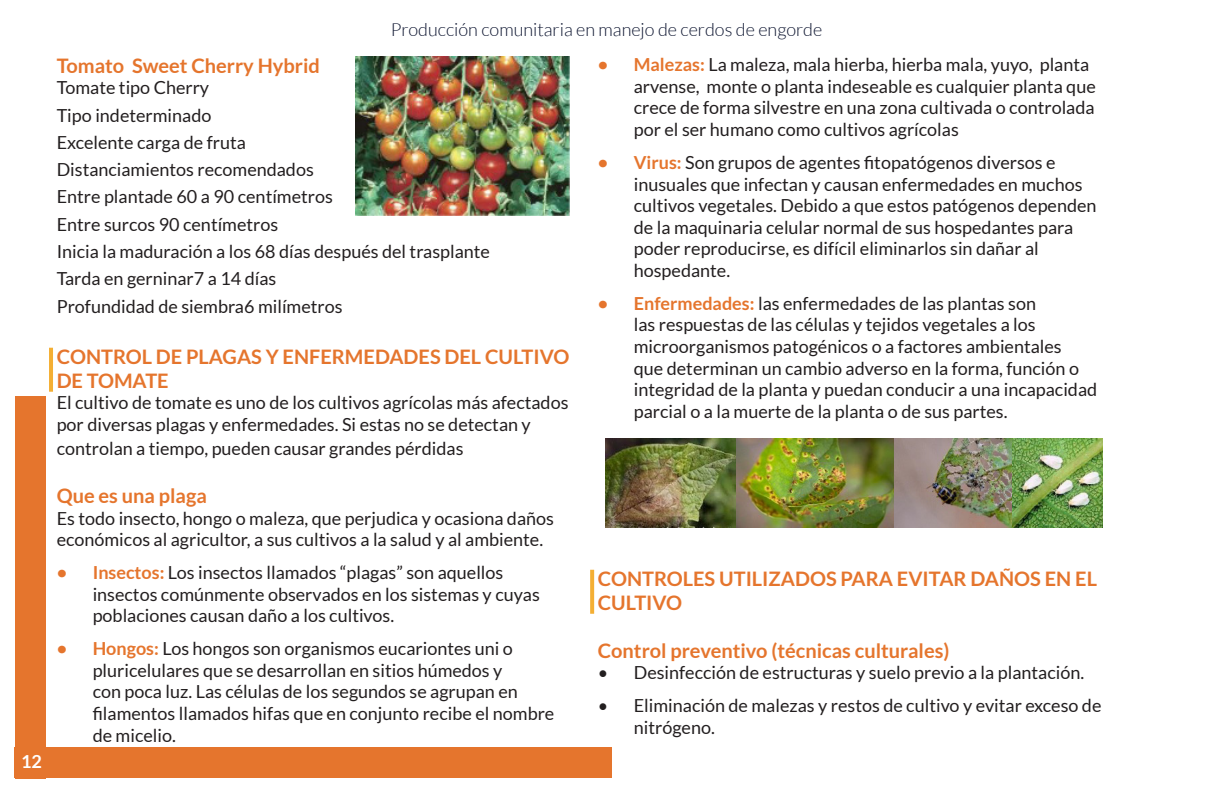
<style>
.page{position:relative;width:1224px;height:792px;background:#fff}
.page>*{position:absolute;margin:0;border:0;box-sizing:border-box;transform-origin:0 0}
.Titulo_1{font:700 20px/24px "Lato";color:#e5752d}
.Titulo_2{font:700 20px "Lato";color:#e5752d}
.Parrafo{font:18px/21.6px "Lato";color:#231f20}
.t1{font:300 18px "Lato";color:#0c142f}
.t2{font:700 18px "Lato";color:#fff}
.s1{font-weight:700;color:#e5752d}
</style>
<div class="page">
<div style="left:15px;top:396px;width:30px;height:382px;background:#e5752d"></div>
<div style="left:15px;top:748px;width:597px;height:30px;background:#e5752d"></div>
<hr style="left:49px;top:348px;width:4px;height:44px;background:#f4af34">
<svg style="left:590px;top:570px;width:4px;height:44px"></svg>
<img style="left:355px;top:57px;width:214px;height:158px">
<img style="left:606px;top:438px;width:497px;height:89px">
<p class="t2" style="left:21px;top:751px;width:22px">12</p>
<p class="t1" style="left:391px;top:20px;width:433px">Producción comunitaria en manejo de cerdos de engorde</p>
<p class="Titulo_2" style="left:57px;top:54px;width:265px">Tomato Sweet Cherry Hybrid</p>
<p class="Parrafo" style="left:57px;top:77px;width:154px">Tomate tipo Cherry</p>
<p class="Parrafo" style="left:57px;top:104px;width:156px">Tipo indeterminado</p>
<p class="Parrafo" style="left:57px;top:131px;width:191px">Excelente carga de fruta</p>
<p class="Parrafo" style="left:57px;top:159px;width:259px">Distanciamientos recomendados</p>
<p class="Parrafo" style="left:57px;top:186px;width:278px">Entre plantade 60 a 90 centímetros</p>
<p class="Parrafo" style="left:57px;top:213px;width:223px">Entre surcos 90 centímetros</p>
<p class="Parrafo" style="left:57px;top:241px;width:435px">Inicia la maduración a los 68 días después del trasplante</p>
<p class="Parrafo" style="left:57px;top:268px;width:221px">Tarda en gerninar7 a 14 días</p>
<p class="Parrafo" style="left:57px;top:295px;width:287px">Profundidad de siembra6 milímetros</p>
<p class="Titulo_1" style="left:57px;top:344px;width:514px">CONTROL DE PLAGAS Y ENFERMEDADES DEL CULTIVO<br>DE TOMATE</p>
<p class="Parrafo" style="left:57px;top:392px;width:513px">El cultivo de tomate es uno de los cultivos agrícolas más afectados por diversas plagas y enfermedades. Si estas no se detectan y</p>
<p class="Parrafo" style="left:57px;top:438px;width:408px">controlan a tiempo, pueden causar grandes pérdidas</p>
<p class="Titulo_2" style="left:57px;top:484px;width:152px">Que es una plaga</p>
<p class="Parrafo" style="left:57px;top:507px;width:499px">Es todo insecto, hongo o maleza, que perjudica y ocasiona daños económicos al agricultor, a sus cultivos a la salud y al ambiente.</p>
<p class="Parrafo" style="left:93px;top:562px;width:449px;text-indent:-36px"><span class="s1">• Insectos:</span> Los insectos llamados “plagas” son aquellos insectos comúnmente observados en los sistemas y cuyas poblaciones causan daño a los cultivos.</p>
<p class="Parrafo" style="left:93px;top:638px;width:463px;text-indent:-36px"><span class="s1">• Hongos:</span> Los hongos son organismos eucariontes uni o pluricelulares que se desarrollan en sitios húmedos y<br>con poca luz. Las células de los segundos se agrupan en filamentos llamados hifas que en conjunto recibe el nombre de micelio.</p>
<p class="Parrafo" style="left:634px;top:54px;width:463px;text-indent:-36px"><span class="s1">• Malezas:</span> La maleza, mala hierba, hierba mala, yuyo, planta arvense, monte o planta indeseable es cualquier planta que crece de forma silvestre en una zona cultivada o controlada por el ser humano como cultivos agrícolas</p>
<p class="Parrafo" style="left:634px;top:151px;width:464px;text-indent:-36px"><span class="s1">• Virus:</span> Son grupos de agentes fitopatógenos diversos e inusuales que infectan y causan enfermedades en muchos cultivos vegetales. Debido a que estos patógenos dependen de la maquinaria celular normal de sus hospedantes para poder reproducirse, es difícil eliminarlos sin dañar al hospedante.</p>
<p class="Parrafo" style="left:634px;top:292px;width:465px;text-indent:-36px"><span class="s1">• Enfermedades:</span> las enfermedades de las plantas son<br>las respuestas de las células y tejidos vegetales a los microorganismos patogénicos o a factores ambientales<br>que determinan un cambio adverso en la forma, función o integridad de la planta y puedan conducir a una incapacidad parcial o a la muerte de la planta o de sus partes.</p>
<p class="Titulo_1" style="left:598px;top:566px;width:501px">CONTROLES UTILIZADOS PARA EVITAR DAÑOS EN EL<br>CULTIVO</p>
<p class="Titulo_2" style="left:598px;top:639px;width:353px">Control preventivo (técnicas culturales)</p>
<p class="Parrafo" style="left:598px;top:662px;width:488px">• Desinfección de estructuras y suelo previo a la plantación.</p>
<p class="Parrafo" style="left:634px;top:695px;width:469px;text-indent:-36px">• Eliminación de malezas y restos de cultivo y evitar exceso de nitrógeno.</p>
</div>
